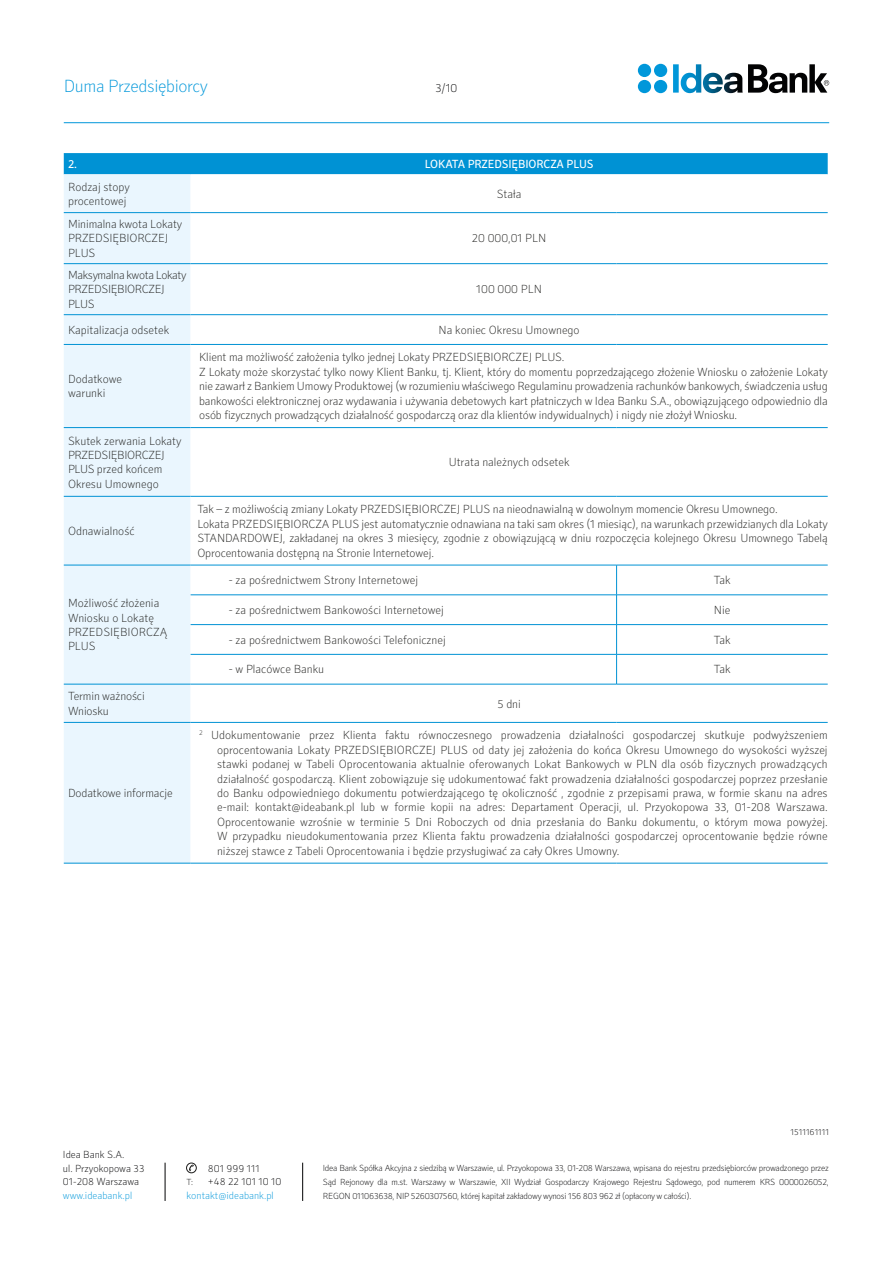
<style>
.page{position:relative;width:893px;height:1263px;background:#fff}
.page>*{position:absolute;margin:0;border:0;box-sizing:border-box;transform-origin:0 0}
.t1{font:100 18px "Secca";letter-spacing:-.02em;color:#0097da}
.t2{font:100 12px/14.4px "Secca";letter-spacing:-.01em;color:#1d1d1b}
.t3{font:100 12px/14.4px "Secca";letter-spacing:-.03em;color:#1d1d1b}
.t4{font:12px "Secca";letter-spacing:-.01em;color:#fff}
.t5{font:100 12px "Secca";color:#020203}
.t6{font:100 10.5px/13.5px "Secca";color:#020203}
.t7{font:100 10.5px "Secca";color:#0097da}
.t8{font:100 9px/13.8px "Secca";letter-spacing:-.025em;color:#020203;text-align:justify}
</style>
<div class="page">
<hr style="left:64px;top:122px;width:765px;height:1px;background:#0097da">
<svg style="left:638px;top:64px;width:29px;height:29px"></svg>
<svg style="left:673px;top:64px;width:156px;height:29px"></svg>
<hr style="left:165px;top:1163px;width:1px;height:38px;background:#020203">
<hr style="left:302px;top:1163px;width:1px;height:38px;background:#020203">
<svg style="left:188px;top:1165px;width:6px;height:6px"></svg>
<div style="left:186px;top:1163px;width:10px;height:10px;border:1px solid #1d1d1c;border-radius:50%"></div>
<div style="left:64px;top:153px;width:764px;height:21px;background:#0092d4"></div>
<div style="left:64px;top:174px;width:127px;height:689px;background:#eaf6fe"></div>
<svg style="left:191px;top:174px;width:637px;height:689px"></svg>
<hr style="left:64px;top:212px;width:127px;height:1px;background:#0092d4">
<hr style="left:64px;top:263px;width:127px;height:1px;background:#0092d4">
<hr style="left:64px;top:314px;width:127px;height:1px;background:#0092d4">
<hr style="left:64px;top:344px;width:127px;height:1px;background:#0092d4">
<hr style="left:64px;top:427px;width:127px;height:1px;background:#0092d4">
<hr style="left:64px;top:496px;width:127px;height:1px;background:#0092d4">
<hr style="left:64px;top:565px;width:127px;height:1px;background:#0092d4">
<hr style="left:64px;top:684px;width:127px;height:1px;background:#0092d4">
<hr style="left:191px;top:595px;width:426px;height:1px;background:#0092d4">
<hr style="left:191px;top:624px;width:426px;height:1px;background:#0092d4">
<hr style="left:191px;top:654px;width:426px;height:1px;background:#0092d4">
<hr style="left:64px;top:722px;width:127px;height:1px;background:#0092d4">
<hr style="left:64px;top:863px;width:127px;height:1px;background:#0092d4">
<hr style="left:191px;top:212px;width:426px;height:1px;background:#0092d4">
<hr style="left:617px;top:212px;width:211px;height:1px;background:#0092d4">
<hr style="left:191px;top:263px;width:426px;height:1px;background:#0092d4">
<hr style="left:617px;top:263px;width:211px;height:1px;background:#0092d4">
<hr style="left:191px;top:314px;width:426px;height:1px;background:#0092d4">
<hr style="left:617px;top:314px;width:211px;height:1px;background:#0092d4">
<hr style="left:191px;top:344px;width:426px;height:1px;background:#0092d4">
<hr style="left:617px;top:344px;width:211px;height:1px;background:#0092d4">
<hr style="left:191px;top:427px;width:426px;height:1px;background:#0092d4">
<hr style="left:617px;top:427px;width:211px;height:1px;background:#0092d4">
<hr style="left:191px;top:496px;width:426px;height:1px;background:#0092d4">
<hr style="left:617px;top:496px;width:211px;height:1px;background:#0092d4">
<hr style="left:191px;top:565px;width:426px;height:1px;background:#0092d4">
<hr style="left:617px;top:565px;width:211px;height:1px;background:#0092d4">
<hr style="left:616px;top:565px;width:1px;height:30px;background:#0092d4">
<hr style="left:617px;top:595px;width:211px;height:1px;background:#0092d4">
<hr style="left:617px;top:624px;width:211px;height:1px;background:#0092d4">
<svg style="left:616px;top:595px;width:1px;height:59px"></svg>
<hr style="left:617px;top:654px;width:211px;height:1px;background:#0092d4">
<hr style="left:616px;top:654px;width:1px;height:30px;background:#0092d4">
<hr style="left:191px;top:684px;width:426px;height:1px;background:#0092d4">
<hr style="left:617px;top:684px;width:211px;height:1px;background:#0092d4">
<hr style="left:191px;top:722px;width:426px;height:1px;background:#0092d4">
<hr style="left:617px;top:722px;width:211px;height:1px;background:#0092d4">
<hr style="left:191px;top:863px;width:426px;height:1px;background:#0092d4">
<hr style="left:617px;top:863px;width:211px;height:1px;background:#0092d4">
<h1 class="t1" style="left:64px;top:76px;width:146px">Duma Przedsiębiorcy</h1>
<p class="t5" style="left:436px;top:81px;width:23px">3/10</p>
<p class="t4" style="left:68px;top:157px;width:10px">2.</p>
<p class="t4" style="left:425px;top:157px;width:170px">LOKATA PRZEDSI ĘBIORCZA PLUS</p>
<p class="t2" style="left:68px;top:180px;width:63px">Rodzaj stopy procentowej</p>
<p class="t2" style="left:497px;top:187px;width:26px">Stała</p>
<p class="t2" style="left:68px;top:217px;width:116px">Minimalna kwota Lokaty<br>PRZEDSIĘBIORCZEJ<br>PLUS</p>
<p class="t2" style="left:472px;top:232px;width:76px">20 000,01 PLN</p>
<p class="t3" style="left:68px;top:268px;width:120px">Maksymalna kwota Lokaty<br>PRZEDSIĘBIORCZEJ<br>PLUS</p>
<p class="t2" style="left:476px;top:283px;width:67px">100 000 PLN</p>
<p class="t2" style="left:68px;top:323px;width:103px">Kapitalizacja odsetek</p>
<p class="t2" style="left:439px;top:323px;width:143px">Na koniec Okresu Umownego</p>
<p class="t2" style="left:68px;top:372px;width:56px">Dodatkowe warunki</p>
<p class="t2" style="left:199px;top:351px;width:630px">Klient ma możliwość założenia tylko jednej Lokaty PRZEDSIĘBIORCZEJ PLUS.<br>Z Lokaty może skorzystać tylko nowy Klient Banku, tj. Klient, który do momentu poprzedzającego złożenie Wniosku o założenie Lokaty nie zawarł z Bankiem Umowy Produktowej (w rozumieniu właściwego Regulaminu prowadzenia rachunków bankowych, świadczenia usług bankowości elektronicznej oraz wydawania i używania debetowych kart płatniczych w Idea Banku S.A., obowiązującego odpowiednio dla osób fizycznych prowadzących działalność gospodarczą oraz dla klientów indywidualnych) i nigdy nie złożył Wniosku.</p>
<p class="t2" style="left:68px;top:434px;width:115px">Skutek zerwania Lokaty<br>PRZEDSIĘBIORCZEJ<br>PLUS przed końcem<br>Okresu Umownego</p>
<p class="t2" style="left:68px;top:524px;width:68px">Odnawialność</p>
<p class="t2" style="left:68px;top:596px;width:101px">Możliwość złożenia<br>Wniosku o Lokatę<br>PRZEDSIĘBIORCZĄ<br>PLUS</p>
<p class="t2" style="left:449px;top:455px;width:122px">Utrata należnych odsetek</p>
<p class="t2" style="left:197px;top:502px;width:632px">Tak – z możliwością zmiany Lokaty PRZEDSIĘBIORCZEJ PLUS na nieodnawialną w dowolnym momencie Okresu Umownego.<br>Lokata PRZEDSIĘBIORCZA PLUS jest automatycznie odnawiana na taki sam okres (1 miesiąc), na warunkach przewidzianych dla Lokaty STANDARDOWEJ, zakładanej na okres 3 miesięcy, zgodnie z obowiązującą w dniu rozpoczęcia kolejnego Okresu Umownego Tabelą Oprocentowania dostępną na Stronie Internetowej.</p>
<p class="t2" style="left:229px;top:573px;width:191px">- za pośrednictwem Strony Internetowej</p>
<p class="t2" style="left:714px;top:573px;width:18px">Tak</p>
<p class="t2" style="left:229px;top:603px;width:217px">- za pośrednictwem Bankowości Internetowej</p>
<p class="t2" style="left:714px;top:603px;width:18px">Nie</p>
<p class="t2" style="left:229px;top:633px;width:218px">- za pośrednictwem Bankowości Telefonicznej</p>
<p class="t2" style="left:714px;top:633px;width:18px">Tak</p>
<p class="t2" style="left:229px;top:663px;width:97px">- w Placówce Banku</p>
<p class="t2" style="left:714px;top:663px;width:18px">Tak</p>
<p class="t2" style="left:68px;top:689px;width:78px">Termin ważności<br>Wniosku</p>
<p class="t2" style="left:497px;top:697px;width:25px">5 dni</p>
<p class="t2" style="left:68px;top:786px;width:106px">Dodatkowe informacje</p>
<p class="t2" style="left:217px;top:729px;width:612px;text-align:justify;text-indent:-18px"><sup>2</sup> Udokumentowanie przez Klienta faktu równoczesnego prowadzenia działalności gospodarczej skutkuje podwyższeniem oprocentowania Lokaty PRZEDSIĘBIORCZEJ PLUS od daty jej założenia do końca Okresu Umownego do wysokości wyższej stawki podanej w Tabeli Oprocentowania aktualnie oferowanych Lokat Bankowych w PLN dla osób fizycznych prowadzących działalność gospodarczą. Klient zobowiązuje się udokumentować fakt prowadzenia działalności gospodarczej poprzez przesłanie do Banku odpowiedniego dokumentu potwierdzającego tę okoliczność , zgodnie z przepisami prawa, w formie skanu na adres e-mail: kontakt@ideabank.pl lub w formie kopii na adres: Departament Operacji, ul. Przyokopowa 33, 01-208 Warszawa.<br>Oprocentowanie wzrośnie w terminie 5 Dni Roboczych od dnia przesłania do Banku dokumentu, o którym mowa powyżej.<br>W przypadku nieudokumentowania przez Klienta faktu prowadzenia działalności gospodarczej oprocentowanie będzie równe niższej stawce z Tabeli Oprocentowania i będzie przysługiwać za cały Okres Umowny.</p>
<p class="t6" style="left:63px;top:1148px;width:83px">Idea Bank S.A.<br>ul. Przyokopowa 33<br>01-208 Warszawa</p>
<p class="t7" style="left:63px;top:1189px;width:71px">www.ideabank.pl</p>
<p class="t6" style="left:208px;top:1161px;width:54px">801 999 111</p>
<p class="t8" style="left:187px;top:1175px;width:8px">T:</p>
<p class="t6" style="left:208px;top:1175px;width:75px">+48 22 101 10 10</p>
<p class="t7" style="left:187px;top:1189px;width:89px">kontakt@ideabank.pl</p>
<p class="t8" style="left:791px;top:1126px;width:40px">1511161111</p>
<p class="t8" style="left:323px;top:1162px;width:507px">Idea Bank Spółka Akcyjna z siedzibą w Warszawie, ul. Przyokopowa 33, 01-208 Warszawa, wpisana do rejestru przedsiębiorców prowadzonego przez Sąd Rejonowy dla m.st. Warszawy w Warszawie, XII Wydział Gospodarczy Krajowego Rejestru Sądowego, pod numerem KRS 0000026052, REGON 011063638, NIP 5260307560, której kapitał zakładowy wynosi 156 803 962 zł (opłacony w całości).</p>
</div>
